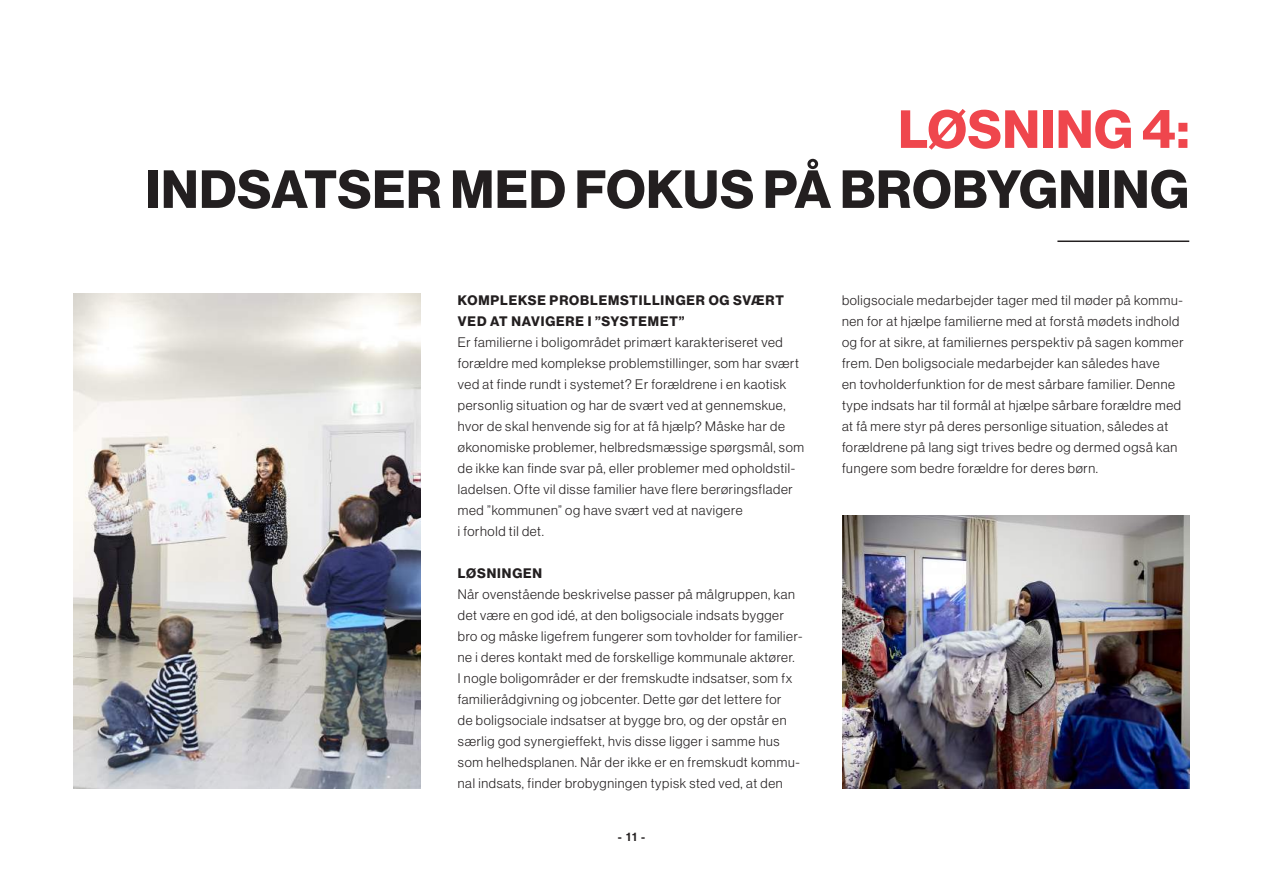
<style>
.page{position:relative;width:1263px;height:893px;background:#fff}
.page>*{position:absolute;margin:0;border:0;box-sizing:border-box;transform-origin:0 0}
.t1{font:700 52.5px "Haas Grot Disp 75";letter-spacing:.015em;color:#231f20}
.t2{font:700 52.5px "Haas Grot Disp 75";letter-spacing:.015em;color:#ef464d}
.t3{font:300 13.5px/21px "Haas Grot Disp 45";letter-spacing:.05em;color:#231f20}
.t4{font:700 13.5px/21px "Haas Grot Disp 75";letter-spacing:.065em;color:#231f20}
.t5{font:500 12px "Haas Grot Disp 65";color:#231f20}
</style>
<div class="page">
<hr style="left:1057px;top:240px;width:132px;height:2px;background:#231f20">
<img style="left:74px;top:294px;width:347px;height:494px">
<img style="left:842px;top:515px;width:347px;height:273px">
<h1 class="t2" style="left:898px;top:99px;width:292px">LØSNING 4:</h1>
<h1 class="t1" style="left:146px;top:159px;width:1044px">INDSATSER MED FOKUS PÅ BROBYGNING</h1>
<p class="t4" style="left:458px;top:290px;width:327px">KOMPLEKSE PROBLEMSTILLINGER OG SVÆRT<br>VED AT NAVIGERE I ”SYSTEMET”</p>
<p class="t3" style="left:458px;top:332px;width:348px">Er familierne i boligområdet primært karakteriseret ved forældre med komplekse problemstillinger, som har svært ved at finde rundt i systemet? Er forældrene i en kaotisk personlig situation og har de svært ved at gennemskue, hvor de skal henvende sig for at få hjælp? Måske har de økonomiske problemer, helbredsmæssige spørgsmål, som de ikke kan finde svar på, eller problemer med opholdstil&shy;ladelsen. Ofte vil disse familier have flere berøringsflader med ”kommunen” og have svært ved at navigere<br>i forhold til det.</p>
<p class="t4" style="left:458px;top:563px;width:86px">LØSNINGEN</p>
<p class="t3" style="left:458px;top:584px;width:346px">Når ovenstående beskrivelse passer på målgruppen, kan det være en god idé, at den boligsociale indsats bygger bro og måske ligefrem fungerer som tovholder for familier&shy;ne i deres kontakt med de forskellige kommunale aktører.<br>I nogle boligområder er der fremskudte indsatser, som fx familierådgivning og jobcenter. Dette gør det lettere for<br>de boligsociale indsatser at bygge bro, og der opstår en særlig god synergieffekt, hvis disse ligger i samme hus som helhedsplanen. Når der ikke er en fremskudt kommu&shy;nal indsats, finder brobygningen typisk sted ved, at den</p>
<p class="t5" style="left:618px;top:829px;width:29px">- 11 -</p>
<p class="t3" style="left:842px;top:290px;width:343px">boligsociale medarbejder tager med til møder på kommu&shy;nen for at hjælpe familierne med at forstå mødets indhold og for at sikre, at familiernes perspektiv på sagen kommer frem. Den boligsociale medarbejder kan således have<br>en tovholderfunktion for de mest sårbare familier. Denne type indsats har til formål at hjælpe sårbare forældre med at få mere styr på deres personlige situation, således at forældrene på lang sigt trives bedre og dermed også kan fungere som bedre forældre for deres børn.</p>
</div>
